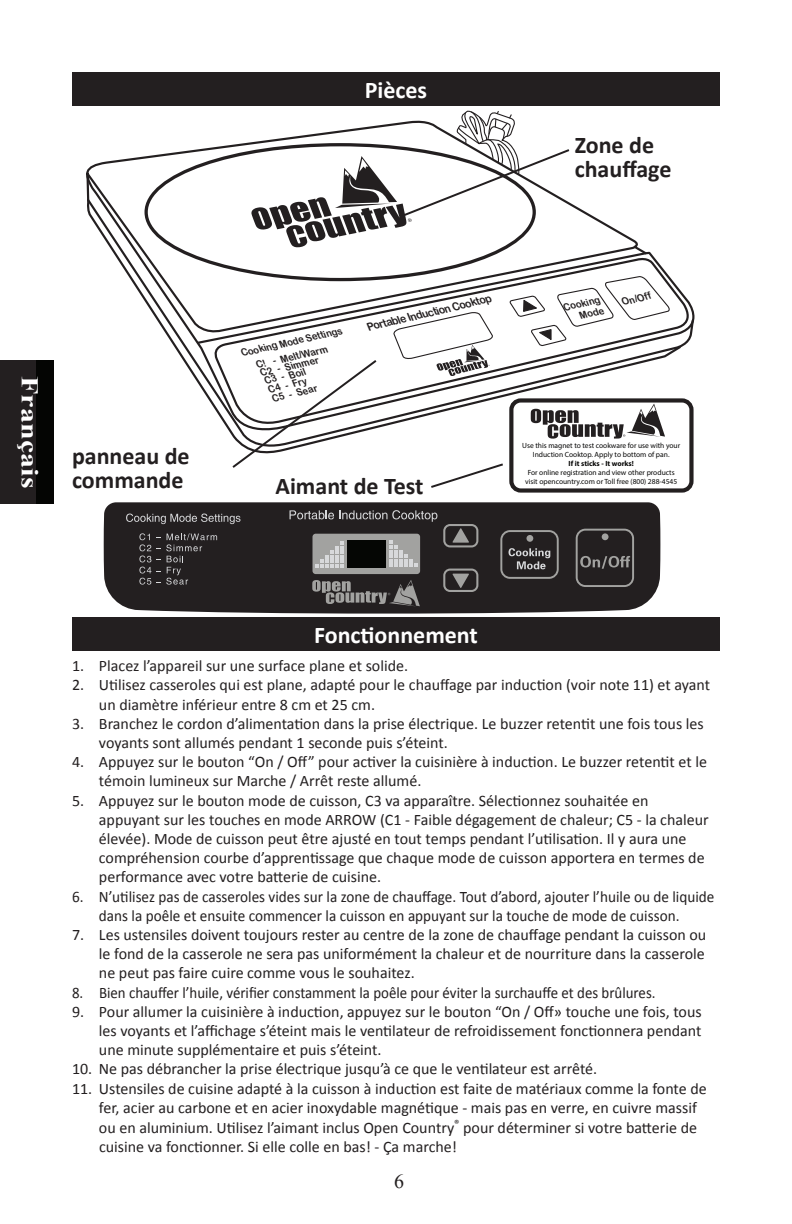
<style>
.page{position:relative;width:792px;height:1224px;background:#fff}
.page>*{position:absolute;margin:0;border:0;box-sizing:border-box;transform-origin:0 0}
.t1{font:700 24px/24px "Calibri";color:#231f20}
.t2{font:700 24px "Calibri";color:#fff}
.t3{font:700 24px "Times New Roman";letter-spacing:.005em;color:#fff;scale:1.25 1}
.t4{font:20px "Times New Roman";color:#231f20}
.t5{font:16px/19.2px "Calibri";color:#231f20}
.t6{font:16px/19.2px "Calibri";color:#231f20;text-align:center;scale:.95 1}
.t7{font:16px "Calibri";color:#231f20;scale:.93 1}
.t8{font:italic 11.2px "Arial Rounded MT Bold";color:#231f20;scale:.92 1}
.t9{font:italic 10px "Arial Rounded MT Bold";color:#231f20;scale:.93 1}
.t10{font:7.6px/9px "Myriad Pro";color:#050504;text-align:center}
.t11{font:700 7.6px "Myriad Pro";color:#050504}
</style>
<div class="page">
<div style="left:0;top:360px;width:54px;height:144px;background:#040503"></div>
<div style="left:0;top:360px;width:36px;height:144px;background:#231f20"></div>
<div style="left:72px;top:617px;width:648px;height:34px;background:#231f20"></div>
<div style="left:72px;top:72px;width:648px;height:34px;background:#231f20"></div>
<svg style="left:86px;top:142px;width:165px;height:29px"></svg>
<svg style="left:87px;top:197px;width:565px;height:236px"></svg>
<svg style="left:211px;top:254px;width:484px;height:178px"></svg>
<svg style="left:195px;top:251px;width:453px;height:94px"></svg>
<svg style="left:508px;top:275px;width:162px;height:72px"></svg>
<svg style="left:393px;top:311px;width:101px;height:65px"></svg>
<svg style="left:251px;top:110px;width:321px;height:137px"></svg>
<svg style="left:230px;top:358px;width:149px;height:110px"></svg>
<svg style="left:104px;top:502px;width:556px;height:112px;background:#2d292a"></svg>
<svg style="left:290px;top:510px;width:147px;height:12px;background:#4d4a4c"></svg>
<svg style="left:500px;top:530px;width:59px;height:49px;background:#444142"></svg>
<svg style="left:576px;top:529px;width:58px;height:58px;background:#3c3839"></svg>
<svg style="left:443px;top:569px;width:35px;height:23px"></svg>
<svg style="left:443px;top:524px;width:35px;height:23px"></svg>
<svg style="left:126px;top:514px;width:115px;height:10px"></svg>
<svg style="left:139px;top:533px;width:78px;height:52px;background:#353233"></svg>
<div style="left:313px;top:534px;width:107px;height:40px;background:#a2a2a0;border-radius:3px"></div>
<div style="left:347px;top:540px;width:39px;height:28px;background:#050604"></div>
<svg style="left:315px;top:541px;width:29px;height:27px"></svg>
<svg style="left:389px;top:540px;width:29px;height:27px"></svg>
<svg style="left:312px;top:580px;width:108px;height:26px;background:#555252"></svg>
<svg style="left:431px;top:463px;width:72px;height:25px"></svg>
<div style="left:509px;top:398px;width:185px;height:95px;border:4px solid #231f20;border-radius:9px"></div>
<svg style="left:531px;top:404px;width:134px;height:35px"></svg>
<h1 class="t3" style="left:46px;top:376px;width:92px;rotate:90deg">Français</h1>
<h1 class="t1" style="left:72px;top:444px;width:119px">panneau de commande</h1>
<h1 class="t2" style="left:365px;top:75px;width:64px">Pièces</h1>
<h1 class="t1" style="left:575px;top:133px;width:98px">Zone de chauffage</h1>
<p class="t9" style="left:240px;top:347px;width:113px;rotate:-13deg">Cooking Mode Settings</p>
<p class="t9" style="left:255px;top:359px;width:80px;rotate:-13deg">C! - Melt/Warm</p>
<p class="t9" style="left:260px;top:367px;width:66px;rotate:-13deg">C2 - Simmer</p>
<p class="t9" style="left:264px;top:375px;width:47px;rotate:-13deg">C3 - Boil</p>
<p class="t9" style="left:267px;top:384px;width:44px;rotate:-13deg">C4 - Fry</p>
<p class="t9" style="left:271px;top:392px;width:51px;rotate:-13deg">C5 - Sear</p>
<p class="t8" style="left:366px;top:320px;width:140px;rotate:-13deg">Portable Induction Cooktop</p>
<h1 class="t1" style="left:276px;top:474px;width:150px">Aimant de Test</h1>
<p class="t9" style="left:563px;top:302px;width:42px;rotate:-13deg">Cooking</p>
<p class="t9" style="left:621px;top:296px;width:33px;rotate:-13deg">On/Off</p>
<p class="t9" style="left:579px;top:310px;width:28px;rotate:-13deg">Mode</p>
<p class="t10" style="left:522px;top:441px;width:159px">Use this magnet to test cookware for use with your<br>Induction Cooktop. Apply to bottom of pan.</p>
<p class="t11" style="left:569px;top:459px;width:67px">If it sticks - It works!</p>
<p class="t10" style="left:525px;top:468px;width:154px">For online registration and view other products visit opencountry.com or Toll free (800) 288-4545</p>
<h1 class="t2" style="left:314px;top:620px;width:165px">Fonctionnement</h1>
<p class="t5" style="left:72px;top:656px;width:338px">1. Placez l’appareil sur une surface plane et solide.</p>
<p class="t5" style="left:99px;top:676px;width:613px;text-indent:-27px">2. Utilisez casseroles qui est plane, adapté pour le chauffage par induction (voir note 11) et ayant un diamètre inférieur entre 8 cm et 25 cm.</p>
<p class="t5" style="left:99px;top:714px;width:606px;text-indent:-27px">3. Branchez le cordon d’alimentation dans la prise électrique. Le buzzer retentit une fois tous les voyants sont allumés pendant 1 seconde puis s’éteint.</p>
<p class="t5" style="left:99px;top:752px;width:609px;text-indent:-27px">4. Appuyez sur le bouton “On / Off” pour activer la cuisinière à induction. Le buzzer retentit et le témoin lumineux sur Marche / Arrêt reste allumé.</p>
<p class="t5" style="left:99px;top:791px;width:611px;text-indent:-27px">5. Appuyez sur le bouton mode de cuisson, C3 va apparaître. Sélectionnez souhaitée en appuyant sur les touches en mode ARROW (C1 - Faible dégagement de chaleur; C5 - la chaleur élevée). Mode de cuisson peut être ajusté en tout temps pendant l’utilisation. Il y aura une compréhension courbe d’apprentissage que chaque mode de cuisson apportera en termes de performance avec votre batterie de cuisine.</p>
<p class="t6" style="left:72px;top:887px;width:678px">6. N’utilisez pas de casseroles vides sur la zone de chauffage. Tout d’abord, ajouter l’huile ou de liquide dans la poêle et ensuite commencer la cuisson en appuyant sur la touche de mode de cuisson.</p>
<p class="t5" style="left:99px;top:925px;width:609px;text-align:justify;text-indent:-27px">7. Les ustensiles doivent toujours rester au centre de la zone de chauffage pendant la cuisson ou le fond de la casserole ne sera pas uniformément la chaleur et de nourriture dans la casserole ne peut pas faire cuire comme vous le souhaitez.</p>
<p class="t7" style="left:72px;top:982px;width:629px">8. Bien chauffer l’huile, vérifier constamment la poêle pour éviter la surchauffe et des brûlures.</p>
<p class="t5" style="left:99px;top:1002px;width:604px;text-align:justify;text-indent:-27px">9. Pour allumer la cuisinière à induction, appuyez sur le bouton “On / Off» touche une fois, tous les voyants et l’affichage s’éteint mais le ventilateur de refroidissement fonctionnera pendant une minute supplémentaire et puis s’éteint.</p>
<p class="t5" style="left:72px;top:1060px;width:527px">10. Ne pas débrancher la prise électrique jusqu’à ce que le ventilateur est arrêté.</p>
<p class="t5" style="left:99px;top:1079px;width:609px;text-indent:-27px">11. Ustensiles de cuisine adapté à la cuisson à induction est faite de matériaux comme la fonte de fer, acier au carbone et en acier inoxydable magnétique - mais pas en verre, en cuivre massif ou en aluminium. Utilisez l’aimant inclus Open Country<sup>®</sup> pour déterminer si votre batterie de cuisine va fonctionner. Si elle colle en bas! - Ça marche!</p>
<p class="t4" style="left:394px;top:1168px;width:11px">6</p>
</div>
